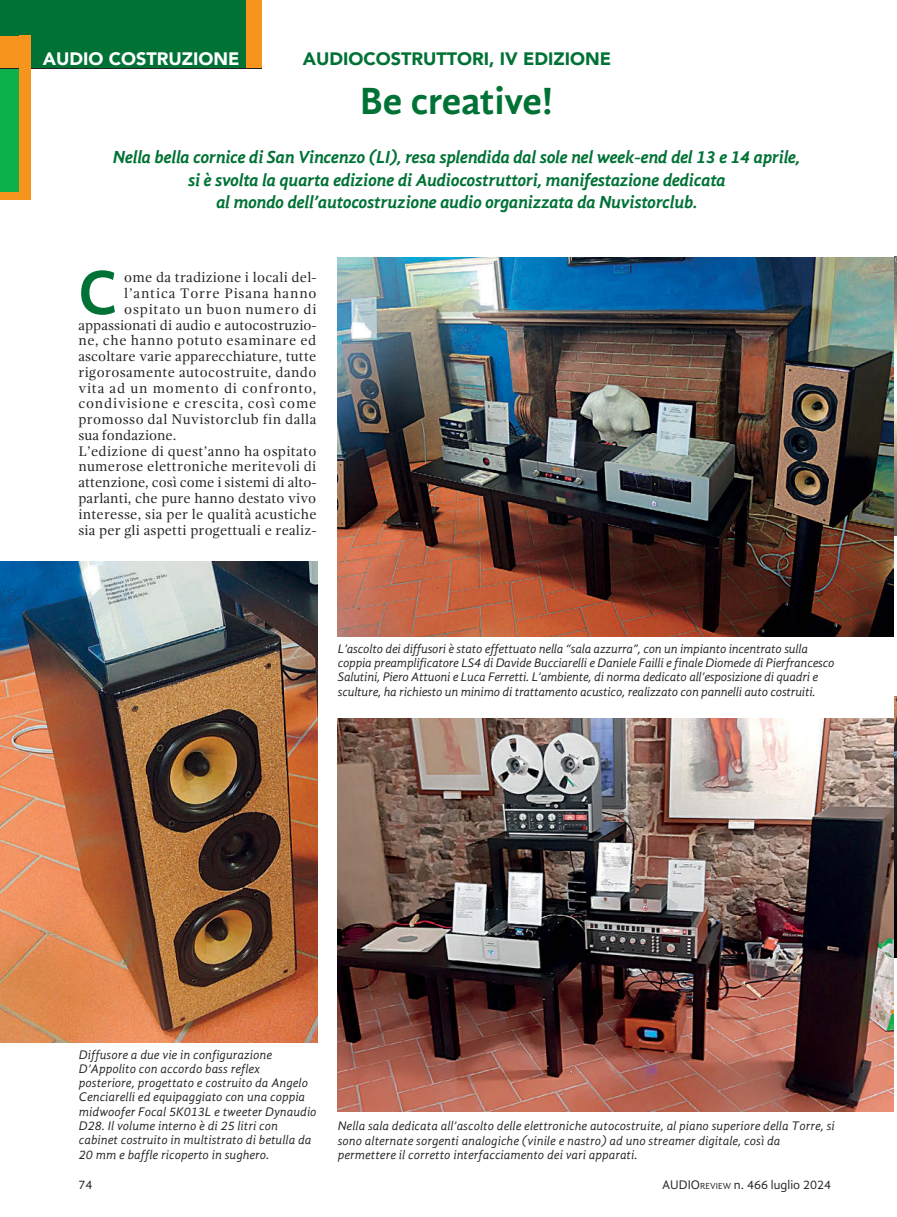
<style>
.page{position:relative;width:897px;height:1217px;background:#fff}
.page>*{position:absolute;margin:0;border:0;box-sizing:border-box;transform-origin:0 0}
.t1{font:700 63.75px "Gandhi Sans";color:#007236}
.t2{font:700 39px "Gandhi Sans";letter-spacing:-.005em;color:#007236}
.t3{font:italic 700 18px/22.5px "Gandhi Sans";letter-spacing:-.02em;color:#007236;text-align:center}
.t4{font:900 18px "Avenir";color:#007236}
.t5{font:900 18px "Avenir";color:#fff}
.t6{font:14.25px "Gandhi Serif";letter-spacing:.02em;color:#231f20}
.t7{font:14.25px "Gandhi Serif";letter-spacing:.055em;color:#231f20}
.t8{font:14.25px "Gandhi Serif";color:#231f20}
.t9{font:14.25px "Gandhi Serif";letter-spacing:.045em;color:#231f20}
.t10{font:italic 12.75px/14.2px "Gandhi Sans";color:#231f20}
.t11{font:12.75px "Gandhi Sans";color:#231f20}
.s1{font-size:9px}
</style>
<div class="page">
<div style="left:201px;top:0;width:61px;height:68px;background:#f7941e"></div>
<div style="left:0;top:0;width:246px;height:68px;background:#007236"></div>
<div style="left:0;top:36px;width:30px;height:33px;background:#f7941e"></div>
<div style="left:0;top:167px;width:30px;height:33px;background:#f7941e"></div>
<div style="left:0;top:69px;width:30px;height:123px;background:#0db14b"></div>
<hr style="left:0;top:68px;width:262px;height:1px;background:#231f20">
<div style="left:19px;top:36px;width:11px;height:164px;background:#f7941e"></div>
<img style="left:338px;top:257px;width:555px;height:380px">
<img style="left:338px;top:718px;width:555px;height:393px">
<img style="left:895px;top:256px;width:2px;height:279px">
<img style="left:0;top:561px;width:317px;height:481px">
<img style="left:895px;top:697px;width:2px;height:260px">
<h3 class="t5" style="left:43px;top:43px;width:198px">AUDIO COSTRUZIONE</h3>
<h3 class="t4" style="left:303px;top:43px;width:310px">AUDIOCOSTRUTTORI, IV EDIZIONE</h3>
<h2 class="t2" style="left:360px;top:85px;width:195px">Be creative!</h2>
<p class="t3" style="left:113px;top:147px;width:689px">Nella bella cornice di San Vincenzo (LI), resa splendida dal sole nel week-end del 13 e 14 aprile, si è svolta la quarta edizione di Audiocostruttori, manifestazione dedicata<br>al mondo dell’autocostruzione audio organizzata da Nuvistorclub.</p>
<h1 class="t1" style="left:78px;top:265px;width:40px">C</h1>
<p class="t6" style="left:124px;top:272px;width:194px">ome da tradizione i locali del-</p>
<p class="t7" style="left:124px;top:288px;width:194px">l’antica Torre Pisana hanno</p>
<p class="t7" style="left:124px;top:303px;width:194px">ospitato un buon numero di</p>
<p class="t8" style="left:78px;top:319px;width:240px">appassionati di audio e autocostruzio-</p>
<p class="t9" style="left:78px;top:335px;width:240px">ne, che hanno potuto esaminare ed</p>
<p class="t6" style="left:78px;top:351px;width:239px">ascoltare varie apparecchiature, tutte</p>
<p class="t6" style="left:78px;top:366px;width:240px">rigorosamente autocostruite, dando</p>
<p class="t7" style="left:78px;top:382px;width:240px">vita ad un momento di confronto,</p>
<p class="t7" style="left:78px;top:398px;width:240px">condivisione e crescita, così come</p>
<p class="t6" style="left:78px;top:414px;width:240px">promosso dal Nuvistorclub fin dalla</p>
<p class="t8" style="left:78px;top:429px;width:100px">sua fondazione.</p>
<p class="t6" style="left:78px;top:445px;width:240px">L’edizione di quest’anno ha ospitato</p>
<p class="t6" style="left:78px;top:461px;width:240px">numerose elettroniche meritevoli di</p>
<p class="t8" style="left:78px;top:477px;width:240px">attenzione, così come i sistemi di alto-</p>
<p class="t6" style="left:78px;top:492px;width:239px">parlanti, che pure hanno destato vivo</p>
<p class="t6" style="left:78px;top:508px;width:240px">interesse, sia per le qualità acustiche</p>
<p class="t6" style="left:78px;top:524px;width:239px">sia per gli aspetti progettuali e realiz-</p>
<p class="t10" style="left:338px;top:642px;width:498px">L’ascolto dei diffusori è stato effettuato nella “sala azzurra”, con un impianto incentrato sulla coppia preamplificatore LS4 di Davide Bucciarelli e Daniele Failli e finale Diomede di Pierfrancesco Salutini, Piero Attuoni e Luca Ferretti. L’ambiente, di norma dedicato all’esposizione di quadri e sculture, ha richiesto un minimo di trattamento acustico, realizzato con pannelli auto costruiti.</p>
<p class="t10" style="left:79px;top:1048px;width:239px">Diffusore a due vie in configurazione D’Appolito con accordo bass reflex posteriore, progettato e costruito da Angelo Cenciarelli ed equipaggiato con una coppia midwoofer Focal 5K013L e tweeter Dynaudio D28. Il volume interno è di 25 litri con cabinet costruito in multistrato di betulla da 20 mm e baffle ricoperto in sughero.</p>
<p class="t10" style="left:338px;top:1120px;width:498px">Nella sala dedicata all’ascolto delle elettroniche autocostruite, al piano superiore della Torre, si sono alternate sorgenti analogiche (vinile e nastro) ad uno streamer digitale, così da permettere il corretto interfacciamento dei vari apparati.</p>
<p class="t11" style="left:78px;top:1177px;width:16px">74</p>
<p class="t11" style="left:662px;top:1177px;width:170px">AUDIO<span class="s1">REVIEW</span> n. 466 luglio 2024</p>
</div>
